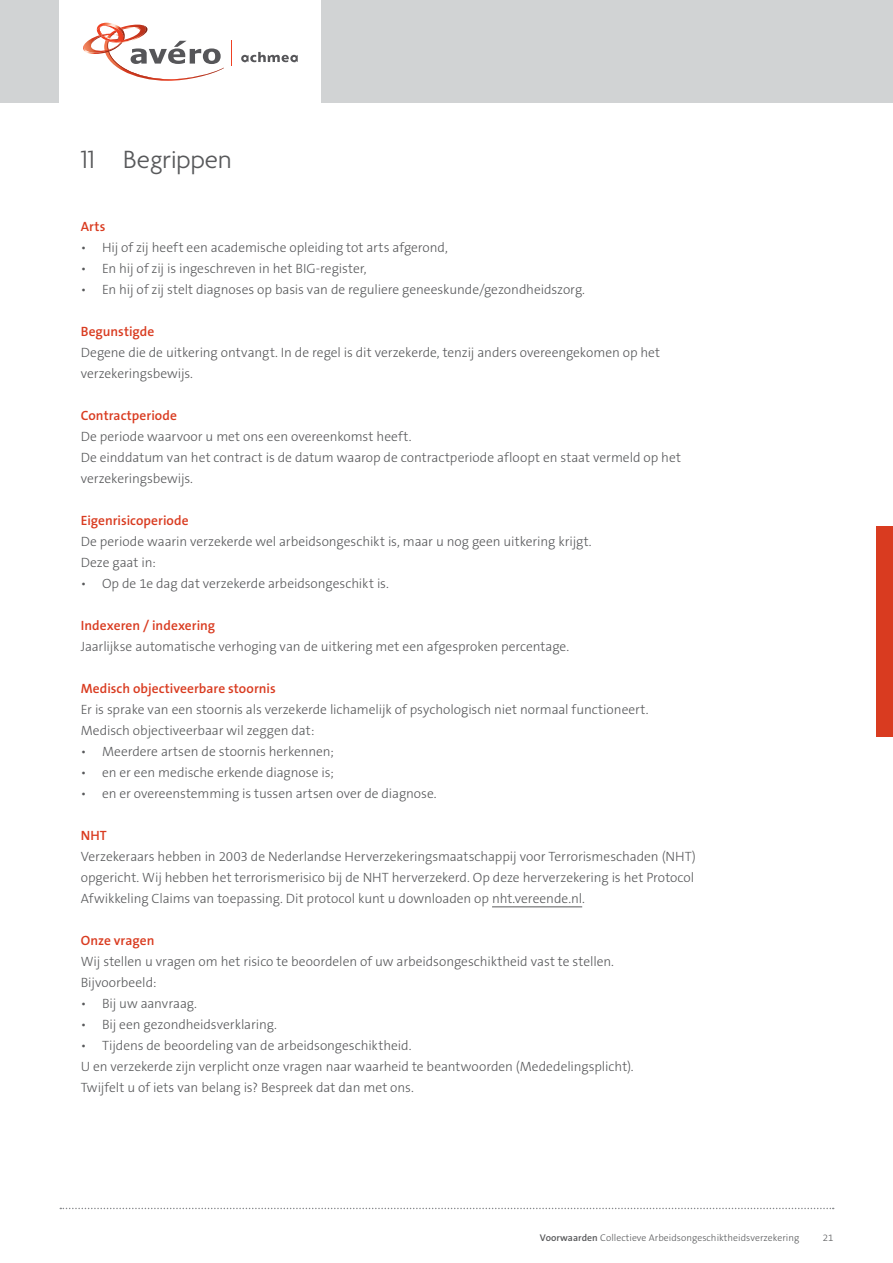
<style>
.page{position:relative;width:893px;height:1263px;background:#fff}
.page>*{position:absolute;margin:0;border:0;box-sizing:border-box;transform-origin:0 0}
.t1{font:300 27px "Agenda";color:#58595b}
.t2{font:300 13.5px/21px "The Sans B3";letter-spacing:-.005em;color:#58595b}
.t3{font:600 13.5px "The Sans B6";color:#d93b20}
.t4{font:300 9.75px "The Sans B3";letter-spacing:.005em;color:#58595b}
.s1{font-family:"The Sans B6";font-weight:600}
</style>
<div class="page">
<div style="left:0;top:0;width:893px;height:103px;background:#d1d3d4"></div>
<div style="left:60px;top:0;width:261px;height:103px;background:#fff"></div>
<svg style="left:241px;top:52px;width:57px;height:10px"></svg>
<svg style="left:83px;top:22px;width:141px;height:59px"></svg>
<svg style="left:231px;top:41px;width:1px;height:25px"></svg>
<svg style="left:60px;top:1208px;width:774px;height:1px"></svg>
<div style="left:876px;top:526px;width:17px;height:211px;background:#d93b20"></div>
<hr style="left:492px;top:906px;width:90px;height:1px;background:#58595b">
<h1 class="t1" style="left:81px;top:145px;width:152px">11 Begrippen</h1>
<p class="t3" style="left:81px;top:219px;width:26px">Arts</p>
<p class="t2" style="left:81px;top:238px;width:369px">• Hij of zij heeft een academische opleiding tot arts afgerond,</p>
<p class="t2" style="left:81px;top:259px;width:287px">• En hij of zij is ingeschreven in het BIG-register,</p>
<p class="t2" style="left:81px;top:280px;width:506px">• En hij of zij stelt diagnoses op basis van de reguliere geneeskunde/gezondheidszorg.</p>
<p class="t3" style="left:81px;top:324px;width:75px">Begunstigde</p>
<p class="t2" style="left:81px;top:343px;width:581px">Degene die de uitkering ontvangt. In de regel is dit verzekerde, tenzij anders overeengekomen op het verzekeringsbewijs.</p>
<p class="t3" style="left:81px;top:408px;width:98px">Contractperiode</p>
<p class="t2" style="left:81px;top:427px;width:602px">De periode waarvoor u met ons een overeenkomst heeft.<br>De einddatum van het contract is de datum waarop de contractperiode afloopt en staat vermeld op het verzekeringsbewijs.</p>
<p class="t3" style="left:81px;top:513px;width:109px">Eigenrisicoperiode</p>
<p class="t2" style="left:81px;top:532px;width:512px">De periode waarin verzekerde wel arbeidsongeschikt is, maar u nog geen uitkering krijgt.<br>Deze gaat in:</p>
<p class="t2" style="left:81px;top:574px;width:310px">• Op de 1e dag dat verzekerde arbeidsongeschikt is.</p>
<p class="t3" style="left:81px;top:618px;width:136px">Indexeren / indexering</p>
<p class="t2" style="left:81px;top:637px;width:490px">Jaarlijkse automatische verhoging van de uitkering met een afgesproken percentage.</p>
<p class="t3" style="left:81px;top:681px;width:196px">Medisch objectiveerbare stoornis</p>
<p class="t2" style="left:81px;top:700px;width:569px">Er is sprake van een stoornis als verzekerde lichamelijk of psychologisch niet normaal functioneert.<br>Medisch objectiveerbaar wil zeggen dat:</p>
<p class="t2" style="left:81px;top:742px;width:255px">• Meerdere artsen de stoornis herkennen;</p>
<p class="t2" style="left:81px;top:763px;width:255px">• en er een medische erkende diagnose is;</p>
<p class="t2" style="left:81px;top:784px;width:357px">• en er overeenstemming is tussen artsen over de diagnose.</p>
<p class="t3" style="left:81px;top:828px;width:27px">NHT</p>
<p class="t2" style="left:81px;top:847px;width:617px;text-align:justify">Verzekeraars hebben in 2003 de Nederlandse Herverzekeringsmaatschappij voor Terrorismeschaden (NHT) opgericht. Wij hebben het terrorismerisico bij de NHT herverzekerd. Op deze herverzekering is het Protocol Afwikkeling Claims van toepassing. Dit protocol kunt u downloaden op nht.vereende.nl.</p>
<p class="t3" style="left:81px;top:933px;width:75px">Onze vragen</p>
<p class="t2" style="left:81px;top:952px;width:535px">Wij stellen u vragen om het risico te beoordelen of uw arbeidsongeschiktheid vast te stellen.<br>Bijvoorbeeld:</p>
<p class="t2" style="left:81px;top:994px;width:118px">• Bij uw aanvraag.</p>
<p class="t2" style="left:81px;top:1015px;width:198px">• Bij een gezondheidsverklaring.</p>
<p class="t2" style="left:81px;top:1036px;width:554px">• Tijdens de beoordeling van de arbeidsongeschiktheid.<br>U en verzekerde zijn verplicht onze vragen naar waarheid te beantwoorden (Mededelingsplicht).<br>Twijfelt u of iets van belang is? Bespreek dat dan met ons.</p>
<p class="t4" style="left:540px;top:1233px;width:261px"><span class="s1">Voorwaarden</span> Collectieve Arbeidsongeschiktheidsverzekering</p>
<p class="t4" style="left:823px;top:1233px;width:12px">21</p>
</div>
